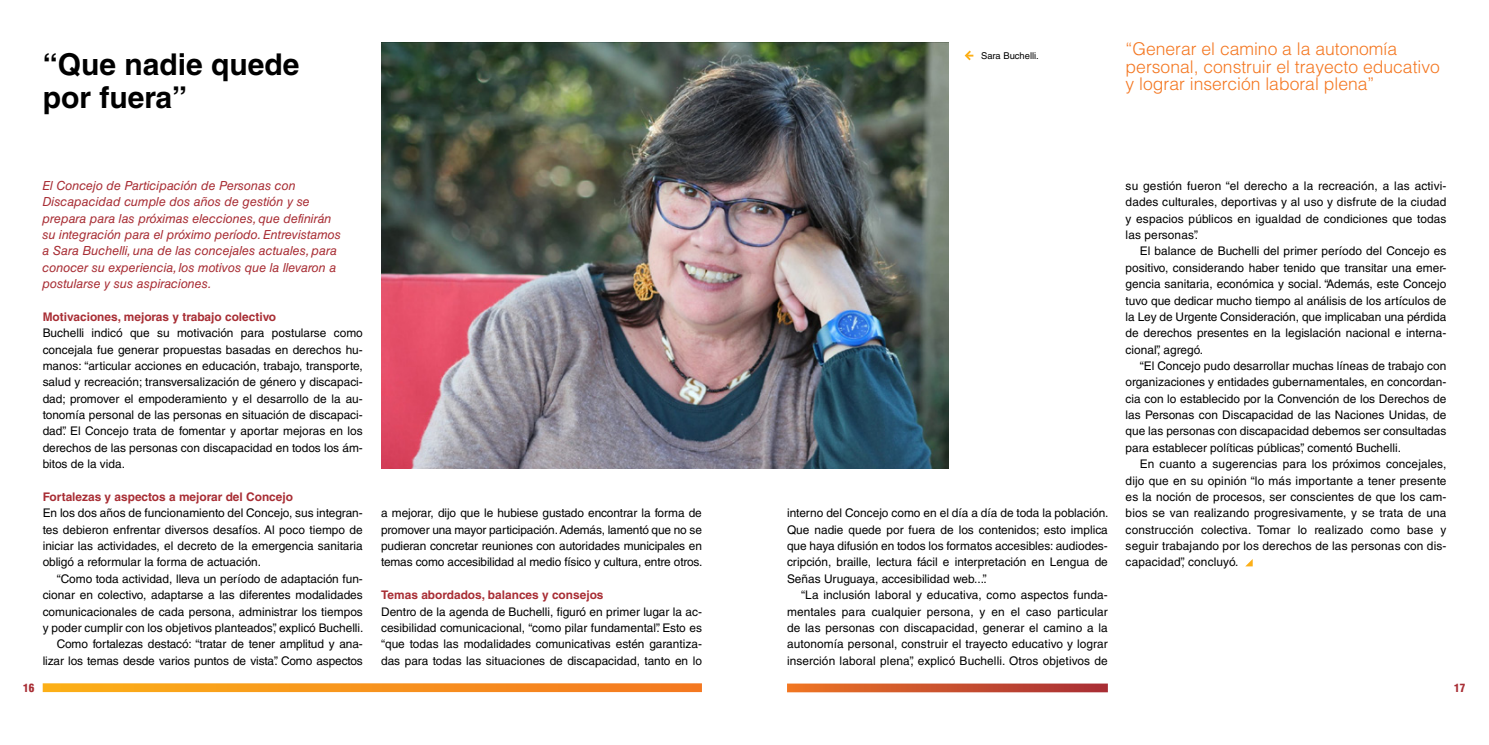
<style>
.page{position:relative;width:1489px;height:745px;background:#fff}
.page>*{position:absolute;margin:0;border:0;box-sizing:border-box;transform-origin:0 0}
.t1{font:700 30px/32.8px "Helvetica LT Std";color:#000}
.t2{font:300 17.5px/17.5px "Helvetica LT Std";color:#f47721}
.t3{font:italic 12.5px/16.4px "Helvetica LT Std";color:#a82d34}
.t4{font:11.88px/16.4px "Helvetica LT Std";color:#000;text-align:justify}
.t5{font:700 11.88px "Helvetica LT Std";color:#a82d34}
.t6{font:900 condensed 11.25px "Helvetica LT Std";color:#a82d34}
.t7{font:9.38px "Helvetica LT Std";color:#000}
</style>
<div class="page">
<img style="left:381px;top:43px;width:567px;height:425px">
<svg style="left:43px;top:683px;width:659px;height:8px;background:#f79825"></svg>
<svg style="left:964px;top:50px;width:9px;height:11px"></svg>
<svg style="left:787px;top:683px;width:320px;height:8px;background:#cd5d3b"></svg>
<svg style="left:1245px;top:559px;width:7px;height:7px"></svg>
<h1 class="t1" style="left:43px;top:48px;width:258px">“Que nadie quede por fuera”</h1>
<p class="t3" style="left:43px;top:177px;width:300px">El Concejo de Participación de Personas con Discapacidad cumple dos años de gestión y se prepara para las próximas elecciones, que definirán su integración para el próximo período. Entrevistamos a Sara Buchelli, una de las concejales actuales, para conocer su experiencia, los motivos que la llevaron a postularse y sus aspiraciones.</p>
<p class="t5" style="left:43px;top:309px;width:235px">Motivaciones, mejoras y trabajo colectivo</p>
<p class="t4" style="left:43px;top:324px;width:322px">Buchelli indicó que su motivación para postularse como concejala fue generar propuestas basadas en derechos hu&shy;manos: “articular acciones en educación, trabajo, transporte, salud y recreación; transversalización de género y discapaci&shy;dad; promover el empoderamiento y el desarrollo de la au&shy;tonomía personal de las personas en situación de discapaci&shy;dad”. El Concejo trata de fomentar y aportar mejoras en los derechos de las personas con discapacidad en todos los ám&shy;bitos de la vida.</p>
<p class="t5" style="left:43px;top:489px;width:252px">Fortalezas y aspectos a mejorar del Concejo</p>
<p class="t4" style="left:43px;top:504px;width:321px">En los dos años de funcionamiento del Concejo, sus integran&shy;tes debieron enfrentar diversos desafíos. Al poco tiempo de iniciar las actividades, el decreto de la emergencia sanitaria obligó a reformular la forma de actuación.</p>
<p class="t4" style="left:43px;top:570px;width:322px;text-align:right">“Como toda actividad, lleva un período de adaptación fun&shy;cionar en colectivo, adaptarse a las diferentes modalidades comunicacionales de cada persona, administrar los tiempos y poder cumplir con los objetivos planteados”, explicó Buchelli.<br>Como fortalezas destacó: “tratar de tener amplitud y ana&shy;lizar los temas desde varios puntos de vista”. Como aspectos</p>
<p class="t4" style="left:381px;top:504px;width:323px">a mejorar, dijo que le hubiese gustado encontrar la forma de promover una mayor participación. Además, lamentó que no se pudieran concretar reuniones con autoridades municipales en temas como accesibilidad al medio físico y cultura, entre otros.</p>
<p class="t5" style="left:381px;top:587px;width:224px">Temas abordados, balances y consejos</p>
<p class="t4" style="left:381px;top:602px;width:322px">Dentro de la agenda de Buchelli, figuró en primer lugar la ac&shy;cesibilidad comunicacional, “como pilar fundamental”. Esto es “que todas las modalidades comunicativas estén garantiza&shy;das para todas las situaciones de discapacidad, tanto en lo</p>
<p class="t7" style="left:981px;top:50px;width:59px">Sara Buchelli.</p>
<h2 class="t2" style="left:1125px;top:40px;width:316px">“Generar el camino a la autonomía personal, construir el trayecto educativo y lograr inserción laboral plena”</h2>
<p class="t4" style="left:787px;top:504px;width:323px">interno del Concejo como en el día a día de toda la población.<br>Que nadie quede por fuera de los contenidos; esto implica que haya difusión en todos los formatos accesibles: audiodes&shy;cripción, braille, lectura fácil e interpretación en Lengua de Señas Uruguaya, accesibilidad web...”.</p>
<p class="t4" style="left:787px;top:586px;width:322px;text-indent:14px">“La inclusión laboral y educativa, como aspectos funda&shy;mentales para cualquier persona, y en el caso particular de las personas con discapacidad, generar el camino a la autonomía personal, construir el trayecto educativo y lograr inserción laboral plena”, explicó Buchelli. Otros objetivos de</p>
<p class="t4" style="left:1125px;top:177px;width:322px">su gestión fueron “el derecho a la recreación, a las activi&shy;dades culturales, deportivas y al uso y disfrute de la ciudad y espacios públicos en igualdad de condiciones que todas las personas”.</p>
<p class="t4" style="left:1125px;top:243px;width:322px;text-indent:14px">El balance de Buchelli del primer período del Concejo es positivo, considerando haber tenido que transitar una emer&shy;gencia sanitaria, económica y social. “Además, este Concejo tuvo que dedicar mucho tiempo al análisis de los artículos de la Ley de Urgente Consideración, que implicaban una pérdida de derechos presentes en la legislación nacional e interna&shy;cional”, agregó.</p>
<p class="t4" style="left:1125px;top:357px;width:322px;text-indent:14px">“El Concejo pudo desarrollar muchas líneas de trabajo con organizaciones y entidades gubernamentales, en concordan&shy;cia con lo establecido por la Convención de los Derechos de las Personas con Discapacidad de las Naciones Unidas, de que las personas con discapacidad debemos ser consultadas para establecer políticas públicas”, comentó Buchelli.</p>
<p class="t4" style="left:1125px;top:455px;width:322px;text-indent:14px">En cuanto a sugerencias para los próximos concejales, dijo que en su opinión “lo más importante a tener presente es la noción de procesos, ser conscientes de que los cam&shy;bios se van realizando progresivamente, y se trata de una construcción colectiva. Tomar lo realizado como base y seguir trabajando por los derechos de las personas con dis&shy;capacidad”, concluyó.</p>
<p class="t6" style="left:23px;top:679px;width:13px">16</p>
<p class="t6" style="left:1453px;top:680px;width:13px">17</p>
</div>
